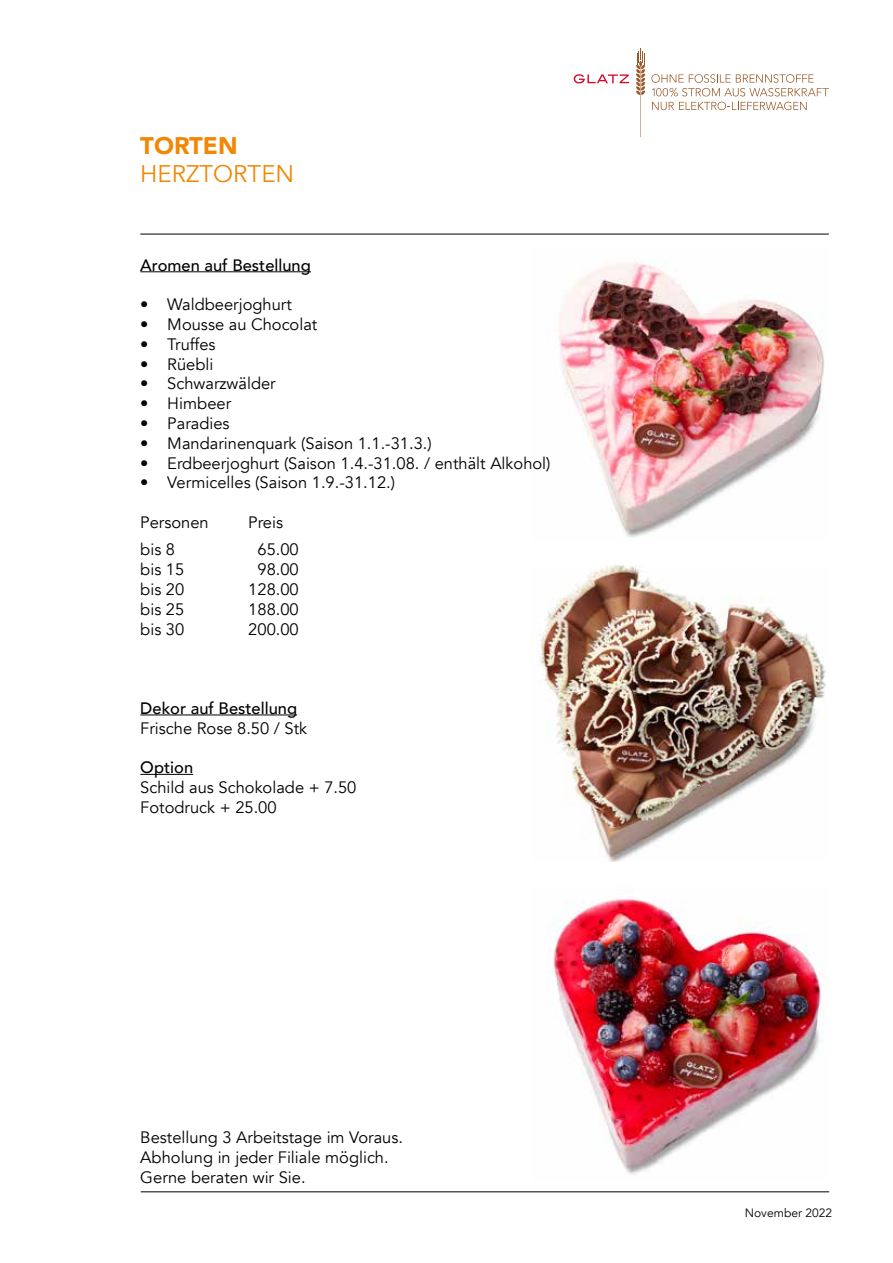
<style>
.page{position:relative;width:893px;height:1263px;background:#fff}
.page>*{position:absolute;margin:0;border:0;box-sizing:border-box;transform-origin:0 0}
.t1{font:24px "Avenir";color:#f28705}
.t2{font:900 24px "Avenir";color:#f28705}
.t3{font:16.5px/19.8px "Avenir";color:#000}
.t4{font:500 16.5px "Avenir";color:#000}
.t5{font:12px "Avenir";color:#000}
</style>
<div class="page">
<img style="left:558px;top:260px;width:267px;height:278px">
<img style="left:539px;top:565px;width:287px;height:297px">
<img style="left:549px;top:899px;width:275px;height:275px">
<hr style="left:140px;top:271px;width:171px;height:1px;background:#000">
<hr style="left:140px;top:714px;width:157px;height:1px;background:#000">
<hr style="left:140px;top:774px;width:53px;height:1px;background:#000">
<hr style="left:140px;top:234px;width:689px;height:1px;background:#000">
<hr style="left:141px;top:1191px;width:688px;height:1px;background:#000">
<svg style="left:651px;top:74px;width:178px;height:36px"></svg>
<svg style="left:574px;top:74px;width:55px;height:9px"></svg>
<svg style="left:636px;top:49px;width:9px;height:88px"></svg>
<h1 class="t2" style="left:140px;top:125px;width:99px">TORTEN</h1>
<h1 class="t1" style="left:140px;top:160px;width:155px">HERZTORTEN</h1>
<p class="t4" style="left:140px;top:251px;width:172px">Aromen auf Bestellung</p>
<p class="t3" style="left:140px;top:295px;width:153px">• Waldbeerjoghurt</p>
<p class="t3" style="left:140px;top:315px;width:179px">• Mousse au Chocolat</p>
<p class="t3" style="left:140px;top:334px;width:77px">• Truffes</p>
<p class="t3" style="left:140px;top:354px;width:75px">• Rüebli</p>
<p class="t3" style="left:140px;top:374px;width:137px">• Schwarzwälder</p>
<p class="t3" style="left:140px;top:394px;width:92px">• Himbeer</p>
<p class="t3" style="left:140px;top:414px;width:91px">• Paradies</p>
<p class="t3" style="left:140px;top:433px;width:293px">• Mandarinenquark (Saison 1.1.-31.3.)</p>
<p class="t3" style="left:140px;top:453px;width:412px">• Erdbeerjoghurt (Saison 1.4.-31.08. / enthält Alkohol)</p>
<p class="t3" style="left:140px;top:473px;width:256px">• Vermicelles (Saison 1.9.-31.12.)</p>
<p class="t3" style="left:140px;top:513px;width:70px">Personen</p>
<p class="t3" style="left:248px;top:513px;width:36px">Preis</p>
<p class="t3" style="left:140px;top:540px;width:36px">bis 8</p>
<p class="t3" style="left:257px;top:540px;width:43px">65.00</p>
<p class="t3" style="left:140px;top:560px;width:46px">bis 15</p>
<p class="t3" style="left:257px;top:560px;width:43px">98.00</p>
<p class="t3" style="left:140px;top:580px;width:46px">bis 20</p>
<p class="t3" style="left:248px;top:580px;width:52px">128.00</p>
<p class="t3" style="left:140px;top:599px;width:46px">bis 25</p>
<p class="t3" style="left:248px;top:599px;width:52px">188.00</p>
<p class="t3" style="left:140px;top:619px;width:46px">bis 30</p>
<p class="t3" style="left:248px;top:619px;width:52px">200.00</p>
<p class="t4" style="left:140px;top:694px;width:158px">Dekor auf Bestellung</p>
<p class="t3" style="left:140px;top:718px;width:168px">Frische Rose 8.50 / Stk</p>
<p class="t4" style="left:140px;top:753px;width:54px">Option</p>
<p class="t3" style="left:140px;top:778px;width:218px">Schild aus Schokolade + 7.50<br>Fotodruck + 25.00</p>
<p class="t3" style="left:140px;top:1128px;width:264px">Bestellung 3 Arbeitstage im Voraus.<br>Abholung in jeder Filiale möglich.<br>Gerne beraten wir Sie.</p>
<p class="t5" style="left:745px;top:1205px;width:89px">November 2022</p>
</div>
